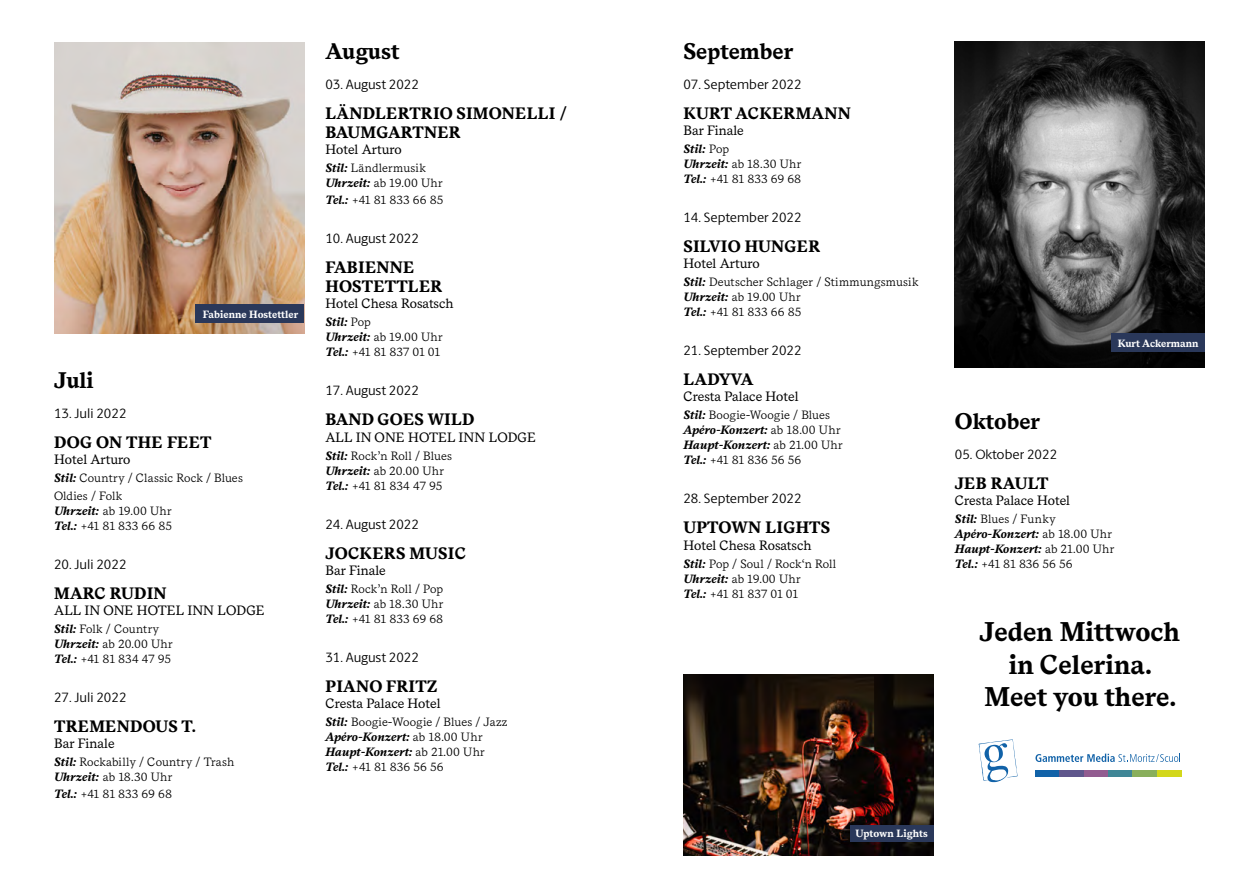
<style>
.page{position:relative;width:1259px;height:893px;background:#fff}
.page>*{position:absolute;margin:0;border:0;box-sizing:border-box;transform-origin:0 0}
.t1{font:700 27px/32.4px "Messina Serif";color:#000;text-align:center}
.t2{font:700 22.5px "Messina Serif";color:#000}
.t3{font:700 16.5px/19.5px "Messina Serif";letter-spacing:.01em;color:#000}
.t4{font:13.5px "Messina Serif";color:#000}
.t5{font:13.5px "Berlingske Sans";color:#000}
.t6{font:12px/15px "Messina Serif";color:#000}
.t7{font:700 10.5px "Messina Serif";color:#fff}
.s1{font-weight:700;font-style:italic}
</style>
<div class="page">
<img style="left:683px;top:674px;width:250px;height:181px">
<img style="left:54px;top:42px;width:250px;height:291px">
<img style="left:955px;top:42px;width:250px;height:326px">
<div style="left:196px;top:305px;width:108px;height:18px;background:#2a385a"></div>
<div style="left:1111px;top:333px;width:93px;height:19px;background:#2a385a"></div>
<div style="left:850px;top:825px;width:83px;height:16px;background:#2a385a"></div>
<svg style="left:978px;top:739px;width:39px;height:43px"></svg>
<div style="left:1035px;top:770px;width:24px;height:6px;background:#1162a8"></div>
<div style="left:1059px;top:770px;width:25px;height:6px;background:#5f578c"></div>
<div style="left:1084px;top:770px;width:24px;height:6px;background:#925c90"></div>
<div style="left:1108px;top:770px;width:24px;height:6px;background:#3f8696"></div>
<div style="left:1132px;top:770px;width:24px;height:6px;background:#89af5c"></div>
<div style="left:1156px;top:770px;width:25px;height:6px;background:#d3d71b"></div>
<svg style="left:1035px;top:754px;width:145px;height:8px"></svg>
<p class="t7" style="left:203px;top:306px;width:97px">Fabienne Hostettler</p>
<h2 class="t2" style="left:54px;top:363px;width:41px">Juli</h2>
<p class="t5" style="left:54px;top:403px;width:74px">13. Juli 2022</p>
<h3 class="t3" style="left:54px;top:432px;width:159px">DOG ON THE FEET</h3>
<p class="t4" style="left:54px;top:449px;width:78px">Hotel Arturo</p>
<p class="t6" style="left:54px;top:468px;width:190px;line-height:18px"><span class="s1">Stil:</span> Country / Classic Rock / Blues<br>Oldies / Folk</p>
<p class="t6" style="left:54px;top:503px;width:119px"><span class="s1">Uhrzeit:</span> ab 19.00 Uhr<br><span class="s1">Tel.:</span> +41 81 833 66 85</p>
<p class="t5" style="left:54px;top:555px;width:74px">20. Juli 2022</p>
<h3 class="t3" style="left:54px;top:583px;width:114px">MARC RUDIN</h3>
<p class="t4" style="left:54px;top:600px;width:212px">ALL IN ONE HOTEL INN LODGE</p>
<p class="t6" style="left:54px;top:621px;width:120px"><span class="s1">Stil:</span> Folk / Country<br><span class="s1">Uhrzeit:</span> ab 20.00 Uhr<br><span class="s1">Tel.:</span> +41 81 834 47 95</p>
<p class="t5" style="left:54px;top:688px;width:74px">27. Juli 2022</p>
<h3 class="t3" style="left:54px;top:716px;width:143px">TREMENDOUS T.</h3>
<p class="t4" style="left:54px;top:733px;width:62px">Bar Finale</p>
<p class="t6" style="left:54px;top:754px;width:182px"><span class="s1">Stil:</span> Rockabilly / Country / Trash<br><span class="s1">Uhrzeit:</span> ab 18.30 Uhr</p>
<p class="t6" style="left:54px;top:786px;width:119px"><span class="s1">Tel.:</span> +41 81 833 69 68</p>
<h2 class="t2" style="left:325px;top:34px;width:76px">August</h2>
<p class="t5" style="left:325px;top:75px;width:95px">03. August 2022</p>
<h3 class="t3" style="left:325px;top:103px;width:243px">LÄNDLERTRIO SIMONELLI /<br>BAUMGARTNER</h3>
<p class="t4" style="left:325px;top:140px;width:78px">Hotel Arturo</p>
<p class="t6" style="left:325px;top:160px;width:119px"><span class="s1">Stil:</span> Ländlermusik<br><span class="s1">Uhrzeit:</span> ab 19.00 Uhr</p>
<p class="t6" style="left:325px;top:192px;width:119px"><span class="s1">Tel.:</span> +41 81 833 66 85</p>
<p class="t5" style="left:325px;top:229px;width:95px">10. August 2022</p>
<h3 class="t3" style="left:325px;top:257px;width:119px">FABIENNE<br>HOSTETTLER</h3>
<p class="t4" style="left:325px;top:294px;width:130px">Hotel Chesa Rosatsch</p>
<p class="t6" style="left:325px;top:314px;width:119px"><span class="s1">Stil:</span> Pop<br><span class="s1">Uhrzeit:</span> ab 19.00 Uhr<br><span class="s1">Tel.:</span> +41 81 837 01 01</p>
<p class="t5" style="left:325px;top:381px;width:95px">17. August 2022</p>
<h3 class="t3" style="left:325px;top:410px;width:150px">BAND GOES WILD</h3>
<p class="t4" style="left:325px;top:427px;width:212px">ALL IN ONE HOTEL INN LODGE</p>
<p class="t6" style="left:325px;top:448px;width:128px"><span class="s1">Stil:</span> Rock’n Roll / Blues<br><span class="s1">Uhrzeit:</span> ab 20.00 Uhr<br><span class="s1">Tel.:</span> +41 81 834 47 95</p>
<p class="t5" style="left:325px;top:515px;width:95px">24. August 2022</p>
<h3 class="t3" style="left:325px;top:543px;width:142px">JOCKERS MUSIC</h3>
<p class="t4" style="left:325px;top:560px;width:62px">Bar Finale</p>
<p class="t6" style="left:325px;top:581px;width:120px;text-align:justify"><span class="s1">Stil:</span> Rock’n Roll / Pop <span class="s1">Uhrzeit:</span> ab 18.30 Uhr <span class="s1">Tel.:</span> +41 81 833 69 68</p>
<p class="t5" style="left:325px;top:648px;width:95px">31. August 2022</p>
<h3 class="t3" style="left:325px;top:676px;width:113px">PIANO FRITZ</h3>
<p class="t4" style="left:325px;top:693px;width:117px">Cresta Palace Hotel</p>
<p class="t6" style="left:325px;top:714px;width:184px"><span class="s1">Stil:</span> Boogie-Woogie / Blues / Jazz<br><span class="s1">Apéro-Konzert:</span> ab 18.00 Uhr<br><span class="s1">Haupt-Konzert:</span> ab 21.00 Uhr<br><span class="s1">Tel.:</span> +41 81 836 56 56</p>
<h2 class="t2" style="left:683px;top:34px;width:112px">September</h2>
<p class="t5" style="left:683px;top:75px;width:120px">07. September 2022</p>
<h3 class="t3" style="left:683px;top:103px;width:169px">KURT ACKERMANN</h3>
<p class="t4" style="left:683px;top:120px;width:62px">Bar Finale</p>
<p class="t6" style="left:683px;top:141px;width:120px"><span class="s1">Stil:</span> Pop<br><span class="s1">Uhrzeit:</span> ab 18.30 Uhr<br><span class="s1">Tel.:</span> +41 81 833 69 68</p>
<p class="t5" style="left:683px;top:208px;width:120px">14. September 2022</p>
<h3 class="t3" style="left:683px;top:236px;width:138px">SILVIO HUNGER</h3>
<p class="t4" style="left:683px;top:253px;width:78px">Hotel Arturo</p>
<p class="t6" style="left:683px;top:274px;width:237px"><span class="s1">Stil:</span> Deutscher Schlager / Stimmungsmusik<br><span class="s1">Uhrzeit:</span> ab 19.00 Uhr<br><span class="s1">Tel.:</span> +41 81 833 66 85</p>
<p class="t5" style="left:683px;top:341px;width:120px">21. September 2022</p>
<h3 class="t3" style="left:683px;top:370px;width:72px">LADYVA</h3>
<p class="t4" style="left:683px;top:387px;width:117px">Cresta Palace Hotel</p>
<p class="t6" style="left:683px;top:407px;width:161px"><span class="s1">Stil:</span> Boogie-Woogie / Blues<br><span class="s1">Apéro-Konzert:</span> ab 18.00 Uhr<br><span class="s1">Haupt-Konzert:</span> ab 21.00 Uhr<br><span class="s1">Tel.:</span> +41 81 836 56 56</p>
<p class="t5" style="left:683px;top:489px;width:120px">28. September 2022</p>
<h3 class="t3" style="left:683px;top:518px;width:148px">UPTOWN LIGHTS</h3>
<p class="t4" style="left:683px;top:535px;width:130px">Hotel Chesa Rosatsch</p>
<p class="t6" style="left:683px;top:556px;width:154px"><span class="s1">Stil:</span> Pop / Soul / Rock‘n Roll<br><span class="s1">Uhrzeit:</span> ab 19.00 Uhr<br><span class="s1">Tel.:</span> +41 81 837 01 01</p>
<p class="t7" style="left:1118px;top:335px;width:82px">Kurt Ackermann</p>
<h2 class="t2" style="left:955px;top:404px;width:87px">Oktober</h2>
<p class="t5" style="left:955px;top:445px;width:104px">05. Oktober 2022</p>
<h3 class="t3" style="left:955px;top:473px;width:95px">JEB RAULT</h3>
<p class="t4" style="left:955px;top:490px;width:117px">Cresta Palace Hotel</p>
<p class="t6" style="left:955px;top:511px;width:161px"><span class="s1">Stil:</span> Blues / Funky<br><span class="s1">Apéro-Konzert:</span> ab 18.00 Uhr<br><span class="s1">Haupt-Konzert:</span> ab 21.00 Uhr<br><span class="s1">Tel.:</span> +41 81 836 56 56</p>
<h1 class="t1" style="left:979px;top:616px;width:202px">Jeden Mittwoch in Celerina.<br>Meet you there.</h1>
<p class="t7" style="left:855px;top:825px;width:74px">Uptown Lights</p>
</div>
